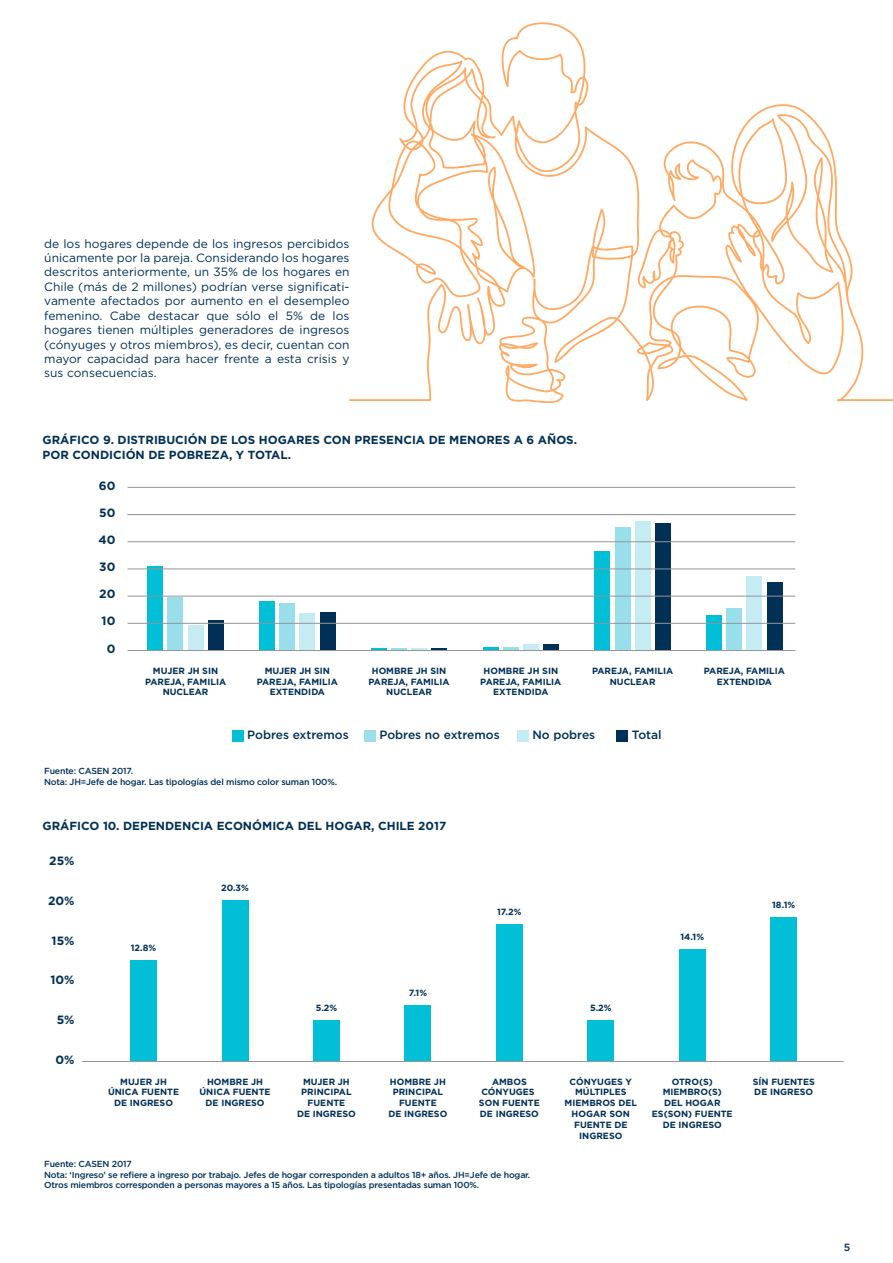
<style>
.page{position:relative;width:893px;height:1263px;background:#fff}
.page>*{position:absolute;margin:0;border:0;box-sizing:border-box;transform-origin:0 0}
.t1{font:12px/14.4px "Gotham";color:#003056;text-align:justify}
.t2{font:500 12px "Gotham";color:#003056}
.t3{font:700 12px "Gotham";color:#003056}
.t4{font:700 11.7px/14.1px "Gotham";color:#003056}
.t5{font:500 10.5px "Gotham";color:#003056}
.t6{font:700 9px/10.8px "Gotham";color:#003056;text-align:center}
.t7{font:500 8.85px/10.5px "Gotham";letter-spacing:-.02em;color:#003056}
</style>
<div class="page">
<svg style="left:349px;top:22px;width:544px;height:381px"></svg>
<div style="left:232px;top:730px;width:11px;height:11px;background:#00bfd7"></div>
<div style="left:364px;top:730px;width:11px;height:11px;background:#99dfeb"></div>
<div style="left:517px;top:730px;width:11px;height:11px;background:#c5ecf3"></div>
<div style="left:617px;top:730px;width:11px;height:11px;background:#003056"></div>
<div style="left:148px;top:566px;width:15px;height:84px;background:#00bfd7"></div>
<div style="left:168px;top:597px;width:15px;height:53px;background:#99dfeb"></div>
<div style="left:188px;top:625px;width:15px;height:25px;background:#c5ecf3"></div>
<div style="left:208px;top:620px;width:15px;height:30px;background:#003056"></div>
<div style="left:259px;top:601px;width:16px;height:49px;background:#00bfd7"></div>
<div style="left:280px;top:603px;width:15px;height:47px;background:#99dfeb"></div>
<div style="left:300px;top:613px;width:15px;height:37px;background:#c5ecf3"></div>
<div style="left:320px;top:612px;width:15px;height:38px;background:#003056"></div>
<svg style="left:371px;top:648px;width:76px;height:2px"></svg>
<hr style="left:483px;top:647px;width:15px;height:3px;background:#00bfd7">
<hr style="left:503px;top:647px;width:15px;height:3px;background:#99dfeb">
<div style="left:523px;top:644px;width:15px;height:6px;background:#c5ecf3"></div>
<div style="left:544px;top:644px;width:15px;height:6px;background:#003056"></div>
<div style="left:595px;top:551px;width:15px;height:99px;background:#00bfd7"></div>
<div style="left:615px;top:527px;width:15px;height:123px;background:#99dfeb"></div>
<div style="left:635px;top:521px;width:15px;height:129px;background:#c5ecf3"></div>
<div style="left:655px;top:522px;width:15px;height:128px;background:#003056"></div>
<div style="left:706px;top:615px;width:16px;height:35px;background:#00bfd7"></div>
<div style="left:727px;top:608px;width:15px;height:42px;background:#99dfeb"></div>
<div style="left:747px;top:576px;width:15px;height:74px;background:#c5ecf3"></div>
<div style="left:767px;top:582px;width:15px;height:68px;background:#003056"></div>
<hr style="left:128px;top:650px;width:667px;height:1px;background:#959599">
<hr style="left:128px;top:623px;width:667px;height:1px;background:#959599">
<hr style="left:128px;top:596px;width:667px;height:1px;background:#959599">
<hr style="left:128px;top:569px;width:667px;height:1px;background:#959599">
<hr style="left:128px;top:541px;width:667px;height:1px;background:#959599">
<hr style="left:128px;top:514px;width:667px;height:1px;background:#959599">
<hr style="left:128px;top:487px;width:667px;height:1px;background:#959599">
<div style="left:130px;top:960px;width:27px;height:101px;background:#00bfd7"></div>
<div style="left:222px;top:900px;width:26px;height:161px;background:#00bfd7"></div>
<div style="left:313px;top:1019px;width:27px;height:42px;background:#00bfd7"></div>
<div style="left:405px;top:1005px;width:26px;height:56px;background:#00bfd7"></div>
<div style="left:496px;top:923px;width:27px;height:138px;background:#00bfd7"></div>
<div style="left:587px;top:1019px;width:27px;height:42px;background:#00bfd7"></div>
<div style="left:679px;top:949px;width:27px;height:112px;background:#00bfd7"></div>
<div style="left:770px;top:917px;width:27px;height:144px;background:#00bfd7"></div>
<hr style="left:82px;top:1061px;width:762px;height:1px;background:#959599">
<p class="t1" style="left:44px;top:236px;width:307px">de los hogares depende de los ingresos percibidos únicamente por la pareja. Considerando los hogares descritos anteriormente, un 35% de los hogares en Chile (más de 2 millones) podrían verse significati&shy;vamente afectados por aumento en el desempleo femenino. Cabe destacar que sólo el 5% de los hogares tienen múltiples generadores de ingresos (cónyuges y otros miembros), es decir, cuentan con mayor capacidad para hacer frente a esta crisis y sus consecuencias.</p>
<p class="t4" style="left:43px;top:433px;width:536px">GRÁFICO 9. DISTRIBUCIÓN DE LOS HOGARES CON PRESENCIA DE MENORES A 6 AÑOS.<br>POR CONDICIÓN DE POBREZA, Y TOTAL.</p>
<h1 class="t3" style="left:99px;top:477px;width:18px">60</h1>
<h1 class="t3" style="left:99px;top:504px;width:18px">50</h1>
<h1 class="t3" style="left:98px;top:532px;width:19px">40</h1>
<h1 class="t3" style="left:99px;top:559px;width:18px">30</h1>
<h1 class="t3" style="left:99px;top:586px;width:18px">20</h1>
<h1 class="t3" style="left:102px;top:613px;width:15px">10</h1>
<h1 class="t3" style="left:107px;top:640px;width:10px">0</h1>
<p class="t6" style="left:145px;top:665px;width:83px">MUJER JH SIN<br>PAREJA, FAMILIA<br>NUCLEAR</p>
<p class="t6" style="left:257px;top:665px;width:83px">MUJER JH SIN<br>PAREJA, FAMILIA<br>EXTENDIDA</p>
<p class="t6" style="left:369px;top:665px;width:83px">HOMBRE JH SIN<br>PAREJA, FAMILIA<br>NUCLEAR</p>
<p class="t6" style="left:480px;top:665px;width:83px">HOMBRE JH SIN<br>PAREJA, FAMILIA<br>EXTENDIDA</p>
<p class="t6" style="left:592px;top:665px;width:83px">PAREJA, FAMILIA<br>NUCLEAR</p>
<p class="t6" style="left:704px;top:665px;width:83px">PAREJA, FAMILIA<br>EXTENDIDA</p>
<h1 class="t2" style="left:247px;top:727px;width:103px">Pobres extremos</h1>
<h1 class="t2" style="left:379px;top:727px;width:122px">Pobres no extremos</h1>
<h1 class="t2" style="left:532px;top:727px;width:64px">No pobres</h1>
<h1 class="t2" style="left:632px;top:727px;width:31px">Total</h1>
<p class="t7" style="left:44px;top:766px;width:294px">Fuente: CASEN 2017.<br>Nota: JH=Jefe de hogar. Las tipologías del mismo color suman 100%.</p>
<p class="t4" style="left:43px;top:819px;width:405px">GRÁFICO 10. DEPENDENCIA ECONÓMICA DEL HOGAR, CHILE 2017</p>
<h1 class="t3" style="left:49px;top:853px;width:27px">25%</h1>
<h1 class="t3" style="left:48px;top:893px;width:28px">20%</h1>
<h1 class="t3" style="left:52px;top:932px;width:24px">15%</h1>
<h1 class="t3" style="left:50px;top:972px;width:26px">10%</h1>
<h1 class="t3" style="left:57px;top:1012px;width:19px">5%</h1>
<h1 class="t3" style="left:56px;top:1051px;width:21px">0%</h1>
<p class="t6" style="left:131px;top:942px;width:27px">12.8%</p>
<p class="t6" style="left:221px;top:883px;width:29px">20.3%</p>
<p class="t6" style="left:108px;top:1076px;width:73px">MUJER JH<br>ÚNICA FUENTE<br>DE INGRESO</p>
<p class="t6" style="left:199px;top:1076px;width:73px">HOMBRE JH<br>ÚNICA FUENTE<br>DE INGRESO</p>
<p class="t6" style="left:316px;top:1002px;width:23px">5.2%</p>
<p class="t6" style="left:297px;top:1076px;width:60px">MUJER JH<br>PRINCIPAL<br>FUENTE<br>DE INGRESO</p>
<p class="t6" style="left:409px;top:988px;width:20px">7.1%</p>
<p class="t6" style="left:497px;top:906px;width:26px">17.2%</p>
<p class="t6" style="left:388px;top:1076px;width:60px">HOMBRE JH<br>PRINCIPAL<br>FUENTE<br>DE INGRESO</p>
<p class="t6" style="left:479px;top:1076px;width:62px">AMBOS<br>CÓNYUGES<br>SON FUENTE<br>DE INGRESO</p>
<p class="t7" style="left:44px;top:1159px;width:488px">Fuente: CASEN 2017<br>Nota: ‘Ingreso’ se refiere a ingreso por trabajo. Jefes de hogar corresponden a adultos 18+ años. JH=Jefe de hogar.<br>Otros miembros corresponden a personas mayores a 15 años. Las tipologías presentadas suman 100%.</p>
<p class="t6" style="left:590px;top:1002px;width:23px">5.2%</p>
<p class="t6" style="left:680px;top:932px;width:25px">14.1%</p>
<p class="t6" style="left:772px;top:900px;width:25px">18.1%</p>
<p class="t6" style="left:565px;top:1076px;width:74px">CÓNYUGES Y<br>MÚLTIPLES<br>MIEMBROS DEL<br>HOGAR SON<br>FUENTE DE<br>INGRESO</p>
<p class="t6" style="left:652px;top:1076px;width:82px">OTRO(S)<br>MIEMBRO(S)<br>DEL HOGAR<br>ES(SON) FUENTE<br>DE INGRESO</p>
<p class="t6" style="left:753px;top:1076px;width:64px;text-align:left">SÍN FUENTES<br>DE INGRESO</p>
<p class="t5" style="left:844px;top:1240px;width:8px">5</p>
</div>
